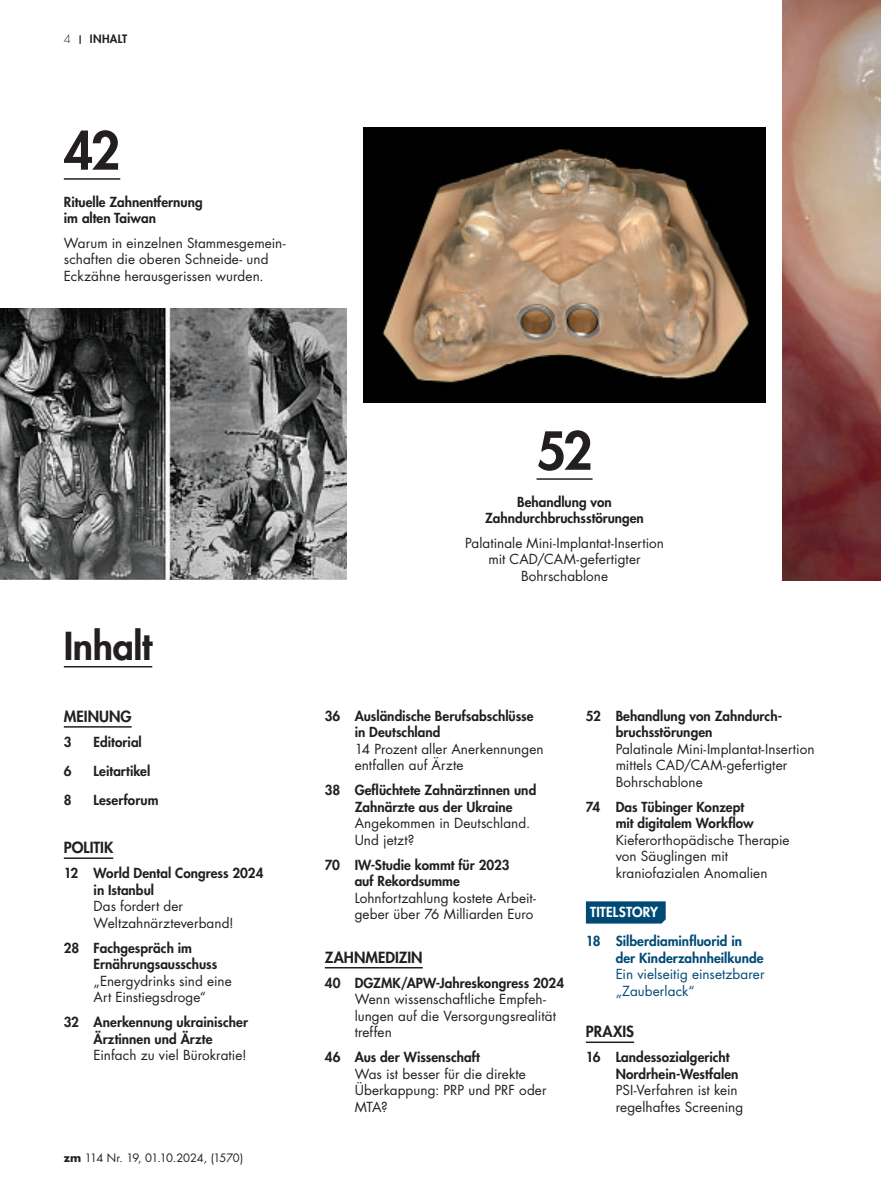
<style>
.page{position:relative;width:881px;height:1191px;background:#fff}
.page>*{position:absolute;margin:0;border:0;box-sizing:border-box;transform-origin:0 0}
.t1{font:800 51px "Futura LT Pro";color:#231f20}
.t2{font:800 37.5px "Futura LT Pro";letter-spacing:-.01em;color:#231f20}
.t3{font:800 15px "Futura LT Pro";letter-spacing:.005em;color:#231f20}
.t4{font:13.5px/16.5px "Futura LT Pro";letter-spacing:.005em;color:#231f20}
.t5{font:800 13.5px/16.5px "Futura LT Pro";color:#231f20}
.t6{font:800 13.5px/16.5px "Futura LT Pro";color:#014a76}
.t7{font:13.5px/16.5px "Futura LT Pro";letter-spacing:.005em;color:#014a76}
.t8{font:800 13.5px "Futura LT Pro";letter-spacing:.01em;color:#fff}
.t9{font:11.25px "Futura LT Pro";letter-spacing:-.04em;color:#231f20}
.t10{font:800 11.25px "Futura LT Pro";letter-spacing:.03em;color:#231f20}
.s1{font-weight:300}
.s2{font-weight:700}
</style>
<div class="page">
<img style="left:363px;top:128px;width:402px;height:274px">
<img style="left:0;top:308px;width:346px;height:272px">
<hr style="left:64px;top:178px;width:56px;height:2px;background:#231f20">
<hr style="left:536px;top:478px;width:56px;height:2px;background:#231f20">
<hr style="left:64px;top:726px;width:68px;height:1px;background:#231f20">
<hr style="left:64px;top:857px;width:49px;height:2px;background:#231f20">
<hr style="left:325px;top:967px;width:97px;height:1px;background:#231f20">
<hr style="left:585px;top:1041px;width:49px;height:2px;background:#231f20">
<div style="left:585px;top:901px;width:80px;height:22px;background:#014a76"></div>
<hr style="left:64px;top:666px;width:88px;height:1px;background:#231f20">
<img style="left:782px;top:0;width:98px;height:580px">
<p class="t10" style="left:64px;top:33px;width:65px"><span class="s1">4</span> <sup>|</sup> INHALT</p>
<h1 class="t1" style="left:64px;top:122px;width:58px">42</h1>
<p class="t5" style="left:64px;top:194px;width:140px">Rituelle Zahnentfernung im alten Taiwan</p>
<p class="t4" style="left:64px;top:235px;width:223px">Warum in einzelnen Stammesgemein&shy;schaften die oberen Schneide- und<br>Eckzähne herausgerissen wurden.</p>
<h2 class="t2" style="left:64px;top:625px;width:90px">Inhalt</h2>
<p class="t3" style="left:64px;top:708px;width:69px">MEINUNG</p>
<p class="t5" style="left:64px;top:734px;width:9px">3</p>
<p class="t5" style="left:94px;top:734px;width:50px">Editorial</p>
<p class="t5" style="left:64px;top:763px;width:9px">6</p>
<p class="t5" style="left:94px;top:763px;width:58px">Leitartikel</p>
<p class="t5" style="left:64px;top:792px;width:9px">8</p>
<p class="t5" style="left:94px;top:792px;width:66px">Leserforum</p>
<p class="t3" style="left:64px;top:839px;width:51px">POLITIK</p>
<p class="t5" style="left:94px;top:865px;width:171px;text-indent:-30px">12 World Dental Congress 2024 in Istanbul</p>
<p class="t4" style="left:94px;top:898px;width:142px">Das fordert der<br>Weltzahnärzteverband!</p>
<p class="t5" style="left:94px;top:939px;width:125px;text-indent:-30px">28 Fachgespräch im<br>Ernährungsausschuss</p>
<p class="t4" style="left:94px;top:972px;width:139px">„Energydrinks sind eine<br>Art Einstiegsdroge“</p>
<p class="t5" style="left:64px;top:1014px;width:186px;text-align:center">32 Anerkennung ukrainischer<br>Ärztinnen und Ärzte</p>
<p class="t4" style="left:94px;top:1047px;width:155px">Einfach zu viel Bürokratie!</p>
<p class="t9" style="left:64px;top:1151px;width:181px"><span class="s2">zm</span> 114 Nr. 19, 01.10.2024, (1570)</p>
<h1 class="t1" style="left:536px;top:422px;width:57px">52</h1>
<p class="t5" style="left:485px;top:494px;width:160px;text-align:center">Behandlung von<br>Zahndurchbruchsstörungen</p>
<p class="t4" style="left:465px;top:535px;width:200px;text-align:center">Palatinale Mini-Implantat-Insertion mit CAD/CAM-gefertigter<br>Bohrschablone</p>
<p class="t5" style="left:354px;top:707px;width:180px;text-indent:-30px">36 Ausländische Berufsabschlüsse in Deutschland</p>
<p class="t4" style="left:354px;top:740px;width:190px">14 Prozent aller Anerkennungen entfallen auf Ärzte</p>
<p class="t5" style="left:325px;top:782px;width:213px;text-align:center">38 Geflüchtete Zahnärztinnen und<br>Zahnärzte aus der Ukraine</p>
<p class="t4" style="left:354px;top:815px;width:177px">Angekommen in Deutschland.<br>Und jetzt?</p>
<p class="t5" style="left:354px;top:856px;width:156px;text-indent:-30px">70 IW-Studie kommt für 2023 auf Rekordsumme</p>
<p class="t4" style="left:354px;top:889px;width:183px">Lohnfortzahlung kostete Arbeit&shy;geber über 76 Milliarden Euro</p>
<p class="t3" style="left:325px;top:948px;width:99px">ZAHNMEDIZIN</p>
<p class="t5" style="left:325px;top:974px;width:241px">40 DGZMK/APW-Jahreskongress 2024</p>
<p class="t4" style="left:354px;top:991px;width:203px">Wenn wissenschaftliche Empfeh&shy;lungen auf die Versorgungsrealität treffen</p>
<p class="t5" style="left:325px;top:1049px;width:156px">46 Aus der Wissenschaft</p>
<p class="t4" style="left:354px;top:1065px;width:193px">Was ist besser für die direkte<br>Überkappung: PRP und PRF oder<br>MTA?</p>
<p class="t5" style="left:615px;top:707px;width:168px;text-indent:-30px">52 Behandlung von Zahndurch&shy;bruchsstörungen</p>
<p class="t4" style="left:615px;top:740px;width:200px">Palatinale Mini-Implantat-Insertion mittels CAD/CAM-gefertigter<br>Bohrschablone</p>
<p class="t5" style="left:615px;top:798px;width:139px;text-indent:-30px">74 Das Tübinger Konzept mit digitalem Workflow</p>
<p class="t4" style="left:615px;top:831px;width:175px">Kieferorthopädische Therapie von Säuglingen mit kraniofazialen Anomalien</p>
<p class="t8" style="left:590px;top:904px;width:69px">TITELSTORY</p>
<p class="t6" style="left:615px;top:933px;width:149px;text-indent:-30px">18 Silberdiaminfluorid in der Kinderzahnheilkunde</p>
<p class="t7" style="left:615px;top:966px;width:150px">Ein vielseitig einsetzbarer „Zauberlack“</p>
<p class="t3" style="left:585px;top:1023px;width:50px">PRAXIS</p>
<p class="t5" style="left:615px;top:1049px;width:124px;text-indent:-30px">16 Landessozialgericht<br>Nordrhein-Westfalen</p>
<p class="t4" style="left:615px;top:1082px;width:129px">PSI-Verfahren ist kein regelhaftes Screening</p>
</div>
